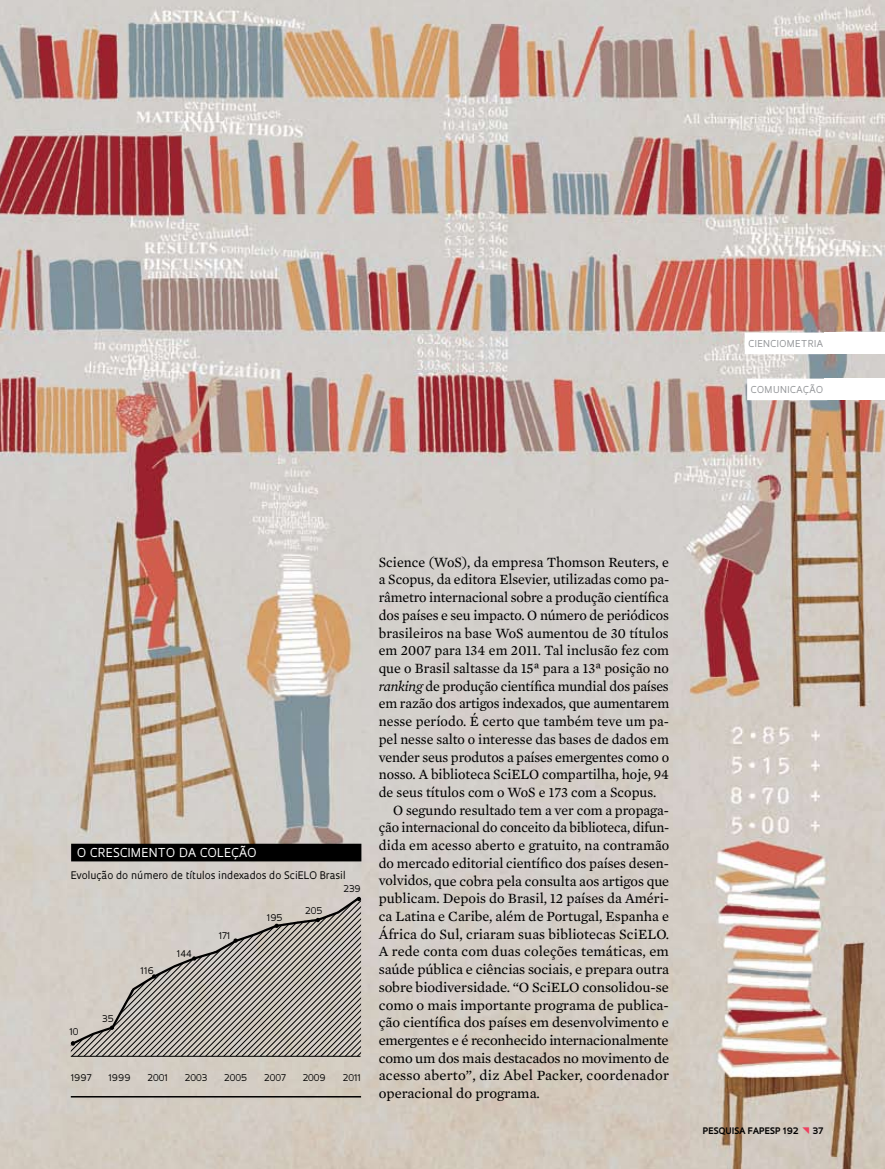
<style>
.page{position:relative;width:885px;height:1169px;background:#fff}
.page>*{position:absolute;margin:0;border:0;box-sizing:border-box;transform-origin:0 0}
.t1{font:14.4px "Mercury Text G2";letter-spacing:-.005em;color:#000}
.t2{font:12px "Fapesp";letter-spacing:.025em;color:#fff}
.t3{font:10.2px "Fapesp";color:#000}
.t4{font:9.3px "Fapesp";letter-spacing:.05em;color:#939598}
.t5{font:9px "Fapesp";color:#000}
.t6{font:700 8.7px "Fapesp";letter-spacing:.025em;color:#000}
.s1{font-style:italic}
</style>
<div class="page">
<img style="left:0;top:0;width:885px;height:1168px">
<hr style="left:71px;top:1096px;width:290px;height:1px;background:#000">
<div style="left:71px;top:843px;width:290px;height:18px;background:#000"></div>
<svg style="left:71px;top:1046px;width:290px;height:10px;background:#a29c95"></svg>
<svg style="left:70px;top:895px;width:292px;height:151px;background:#b4aea7"></svg>
<svg style="left:71px;top:1041px;width:4px;height:4px"></svg>
<hr style="left:71px;top:1055px;width:289px;height:1px;background:#000">
<svg style="left:110px;top:1025px;width:4px;height:4px"></svg>
<svg style="left:152px;top:974px;width:4px;height:4px"></svg>
<svg style="left:192px;top:956px;width:4px;height:4px"></svg>
<svg style="left:233px;top:938px;width:5px;height:4px"></svg>
<svg style="left:275px;top:923px;width:4px;height:5px"></svg>
<svg style="left:316px;top:917px;width:4px;height:5px"></svg>
<svg style="left:357px;top:896px;width:4px;height:5px"></svg>
<div style="left:745px;top:332px;width:82px;height:22px;background:#fff"></div>
<div style="left:747px;top:378px;width:80px;height:22px;background:#fff"></div>
<div style="left:825px;top:378px;width:60px;height:22px;background:#fff"></div>
<div style="left:825px;top:332px;width:60px;height:22px;background:#fff"></div>
<svg style="left:799px;top:1126px;width:20px;height:8px"></svg>
<p class="t4" style="left:748px;top:336px;width:76px">CIENCIOMETRIA</p>
<p class="t4" style="left:751px;top:382px;width:72px">COMUNICAÇÃO</p>
<p class="t2" style="left:77px;top:844px;width:132px">O CRESCIMENTO DA COL</p>
<p class="t2" style="left:224px;top:844px;width:32px">EÇÃO</p>
<p class="t3" style="left:71px;top:867px;width:276px">EVOLUÇÃO DO NÚMERO DE TÍTULOS INDEXADOS DO SCIELO BRASIL</p>
<p class="t5" style="left:102px;top:1012px;width:13px">35</p>
<p class="t5" style="left:141px;top:964px;width:15px">116</p>
<p class="t5" style="left:177px;top:947px;width:16px">144</p>
<p class="t5" style="left:219px;top:929px;width:13px">171</p>
<p class="t5" style="left:267px;top:911px;width:17px">195</p>
<p class="t5" style="left:305px;top:904px;width:19px">205</p>
<p class="t5" style="left:344px;top:882px;width:19px">239</p>
<p class="t5" style="left:69px;top:1024px;width:11px">10</p>
<p class="t5" style="left:71px;top:1071px;width:22px">1997</p>
<p class="t5" style="left:108px;top:1071px;width:24px">1999</p>
<p class="t5" style="left:148px;top:1071px;width:22px">2001</p>
<p class="t5" style="left:185px;top:1071px;width:24px">2003</p>
<p class="t5" style="left:224px;top:1071px;width:24px">2005</p>
<p class="t5" style="left:264px;top:1071px;width:23px">2007</p>
<p class="t5" style="left:303px;top:1071px;width:25px">2009</p>
<p class="t5" style="left:343px;top:1071px;width:20px">2011</p>
<p class="t1" style="left:379px;top:551px;width:292px">Science (WoS), da empresa Thomson Reuters, e</p>
<p class="t1" style="left:379px;top:569px;width:292px">a Scopus, da editora Elsevier, utilizadas como pa-</p>
<p class="t1" style="left:379px;top:587px;width:292px">râmetro internacional sobre a produção científica</p>
<p class="t1" style="left:379px;top:604px;width:292px">dos países e seu impacto. O número de periódicos</p>
<p class="t1" style="left:379px;top:622px;width:292px">brasileiros na base WoS aumentou de 30 títulos</p>
<p class="t1" style="left:379px;top:640px;width:292px">em 2007 para 134 em 2011. Tal inclusão fez com</p>
<p class="t1" style="left:379px;top:658px;width:292px">que o Brasil saltasse da 15ª para a 13ª posição no</p>
<p class="t1" style="left:379px;top:675px;width:292px"><span class="s1">ranking</span> de produção científica mundial dos países</p>
<p class="t1" style="left:379px;top:693px;width:292px">em razão dos artigos indexados, que aumentarem</p>
<p class="t1" style="left:379px;top:711px;width:292px">nesse período. É certo que também teve um pa-</p>
<p class="t1" style="left:379px;top:728px;width:292px">pel nesse salto o interesse das bases de dados em</p>
<p class="t1" style="left:379px;top:746px;width:292px">vender seus produtos a países emergentes como o</p>
<p class="t1" style="left:379px;top:764px;width:292px">nosso. A biblioteca SciELO compartilha, hoje, 94</p>
<p class="t1" style="left:379px;top:781px;width:279px">de seus títulos com o WoS e 173 com a Scopus.</p>
<p class="t1" style="left:393px;top:799px;width:277px">O segundo resultado tem a ver com a propaga-</p>
<p class="t1" style="left:379px;top:817px;width:292px">ção internacional do conceito da biblioteca, difun-</p>
<p class="t1" style="left:379px;top:835px;width:292px">dida em acesso aberto e gratuito, na contramão</p>
<p class="t1" style="left:379px;top:852px;width:292px">do mercado editorial científico dos países desen-</p>
<p class="t1" style="left:379px;top:870px;width:292px">volvidos, que cobra pela consulta aos artigos que</p>
<p class="t1" style="left:379px;top:888px;width:292px">publicam. Depois do Brasil, 12 países da Améri-</p>
<p class="t1" style="left:379px;top:905px;width:292px">ca Latina e Caribe, além de Portugal, Espanha e</p>
<p class="t1" style="left:379px;top:923px;width:292px">África do Sul, criaram suas bibliotecas SciELO.</p>
<p class="t1" style="left:379px;top:941px;width:292px">A rede conta com duas coleções temáticas, em</p>
<p class="t1" style="left:379px;top:959px;width:292px">saúde pública e ciências sociais, e prepara outra</p>
<p class="t1" style="left:379px;top:976px;width:292px">sobre biodiversidade. “O SciELO consolidou-se</p>
<p class="t1" style="left:379px;top:994px;width:292px">como o mais importante programa de publica-</p>
<p class="t1" style="left:379px;top:1012px;width:292px">ção científica dos países em desenvolvimento e</p>
<p class="t1" style="left:379px;top:1029px;width:291px">emergentes e é reconhecido internacionalmente</p>
<p class="t1" style="left:379px;top:1047px;width:292px">como um dos mais destacados no movimento de</p>
<p class="t1" style="left:379px;top:1065px;width:292px">acesso aberto”, diz Abel Packer, coordenador</p>
<p class="t1" style="left:379px;top:1082px;width:163px">operacional do programa.</p>
<p class="t6" style="left:703px;top:1124px;width:97px">pESQUISA FAPESP 192</p>
<p class="t6" style="left:813px;top:1124px;width:12px">37</p>
</div>
